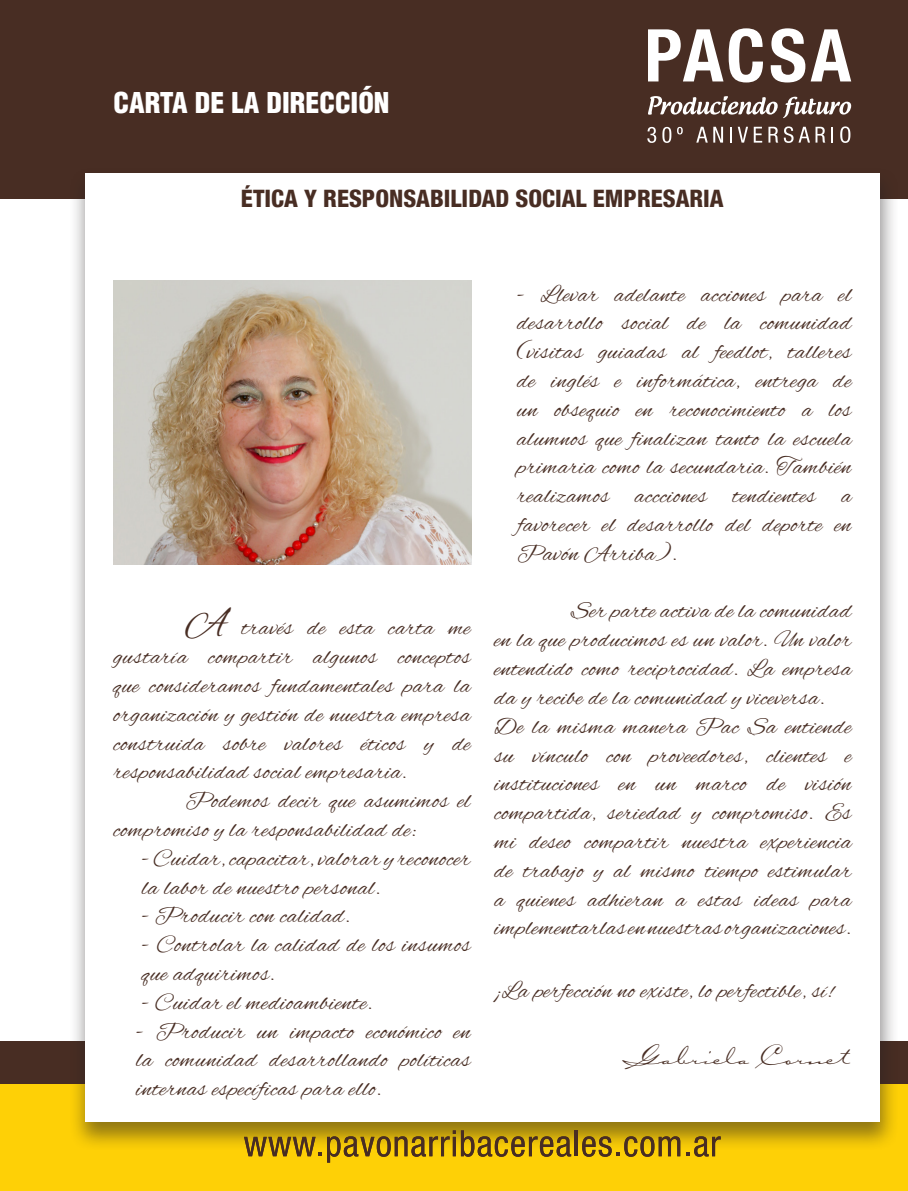
<style>
.page{position:relative;width:908px;height:1191px;background:#fff}
.page>*{position:absolute;margin:0;border:0;box-sizing:border-box;transform-origin:0 0}
.t1{font:900 condensed 28px "Helvetica";color:#fff}
.t2{font:28px "Carlotta";color:#482d23}
.t3{font:24px/28.8px "Alex Brush";letter-spacing:.025em;color:#482d23;text-align:justify}
.t4{font:800 condensed 24px "Helvetica 87";color:#482d23}
.s1{font-size:40px}
</style>
<div class="page">
<div style="left:0;top:0;width:907px;height:198px;background:#482d23"></div>
<div style="left:0;top:1072px;width:907px;height:119px;background:#fed006"></div>
<div style="left:0;top:1041px;width:907px;height:42px;background:#482d23"></div>
<div style="left:68px;top:167px;width:831px;height:985px;background:#231f20;opacity:.5"></div>
<div style="left:85px;top:173px;width:794px;height:948px;background:#fff"></div>
<img style="left:113px;top:281px;width:358px;height:283px">
<svg style="left:648px;top:28px;width:114px;height:54px"></svg>
<svg style="left:770px;top:28px;width:80px;height:54px"></svg>
<svg style="left:648px;top:96px;width:202px;height:22px"></svg>
<svg style="left:647px;top:127px;width:9px;height:16px"></svg>
<svg style="left:662px;top:127px;width:20px;height:16px"></svg>
<svg style="left:696px;top:127px;width:11px;height:16px"></svg>
<svg style="left:713px;top:127px;width:9px;height:16px"></svg>
<svg style="left:730px;top:127px;width:1px;height:16px"></svg>
<svg style="left:737px;top:127px;width:10px;height:16px"></svg>
<svg style="left:753px;top:127px;width:8px;height:16px"></svg>
<svg style="left:768px;top:126px;width:41px;height:17px"></svg>
<svg style="left:815px;top:127px;width:10px;height:16px"></svg>
<svg style="left:831px;top:127px;width:2px;height:16px"></svg>
<svg style="left:840px;top:126px;width:10px;height:17px"></svg>
<svg style="left:244px;top:1136px;width:77px;height:20px"></svg>
<svg style="left:327px;top:1130px;width:244px;height:32px"></svg>
<hr style="left:574px;top:1130px;width:3px;height:26px;background:#482d23">
<svg style="left:582px;top:1136px;width:138px;height:20px"></svg>
<p class="t1" style="left:113px;top:85px;width:277px">CARTA DE LA DIRECCIÓN</p>
<p class="t4" style="left:241px;top:184px;width:484px">ÉTICA Y RESPONSABILIDAD SOCIAL EMPRESARIA</p>
<p class="t3" style="left:113px;top:615px;width:358px;text-indent:72px"><span class="s1">A</span> través de esta carta me gustaría compartir algunos conceptos que consideramos fundamentales para la organización y gestión de nuestra empresa construida sobre valores éticos y de responsabilidad social empresaria.</p>
<p class="t3" style="left:113px;top:788px;width:358px;text-indent:72px">Podemos decir que asumimos el compromiso y la responsabilidad de:</p>
<p class="t3" style="left:142px;top:845px;width:330px">- Cuidar, capacitar, valorar y reconocer la labor de nuestro personal.</p>
<p class="t3" style="left:142px;top:903px;width:210px">- Producir con calidad.</p>
<p class="t3" style="left:142px;top:932px;width:330px">- Controlar la calidad de los insumos que adquirimos.</p>
<p class="t3" style="left:142px;top:989px;width:232px">- Cuidar el medioambiente.</p>
<p class="t3" style="left:136px;top:1018px;width:335px">- Producir un impacto económico en la comunidad desarrollando políticas internas específicas para ello.</p>
<p class="t3" style="left:517px;top:281px;width:335px">- Llevar adelante acciones para el desarrollo social de la comunidad (visitas guiadas al feedlot, talleres de inglés e informática, entrega de un obsequio en reconocimiento a los alumnos que finalizan tanto la escuela primaria como la secundaria. También realizamos accciones tendientes a favorecer el desarrollo del deporte en Pavón Arriba).</p>
<p class="t3" style="left:494px;top:598px;width:358px;text-indent:77px">Ser parte activa de la comunidad en la que producimos es un valor. Un valor entendido como reciprocidad. La empresa da y recibe de la comunidad y viceversa.</p>
<p class="t3" style="left:494px;top:713px;width:358px">De la misma manera Pac Sa entiende su vínculo con proveedores, clientes e instituciones en un marco de visión compartida, seriedad y compromiso. Es mi deseo compartir nuestra experiencia de trabajo y al mismo tiempo estimular a quienes adhieran a estas ideas para implementarlas en nuestras organizaciones.</p>
<p class="t3" style="left:494px;top:977px;width:340px">¡La perfección no existe, lo perfectible, sí!</p>
<p class="t2" style="left:621px;top:1038px;width:231px">Gabriela Cornet</p>
</div>
